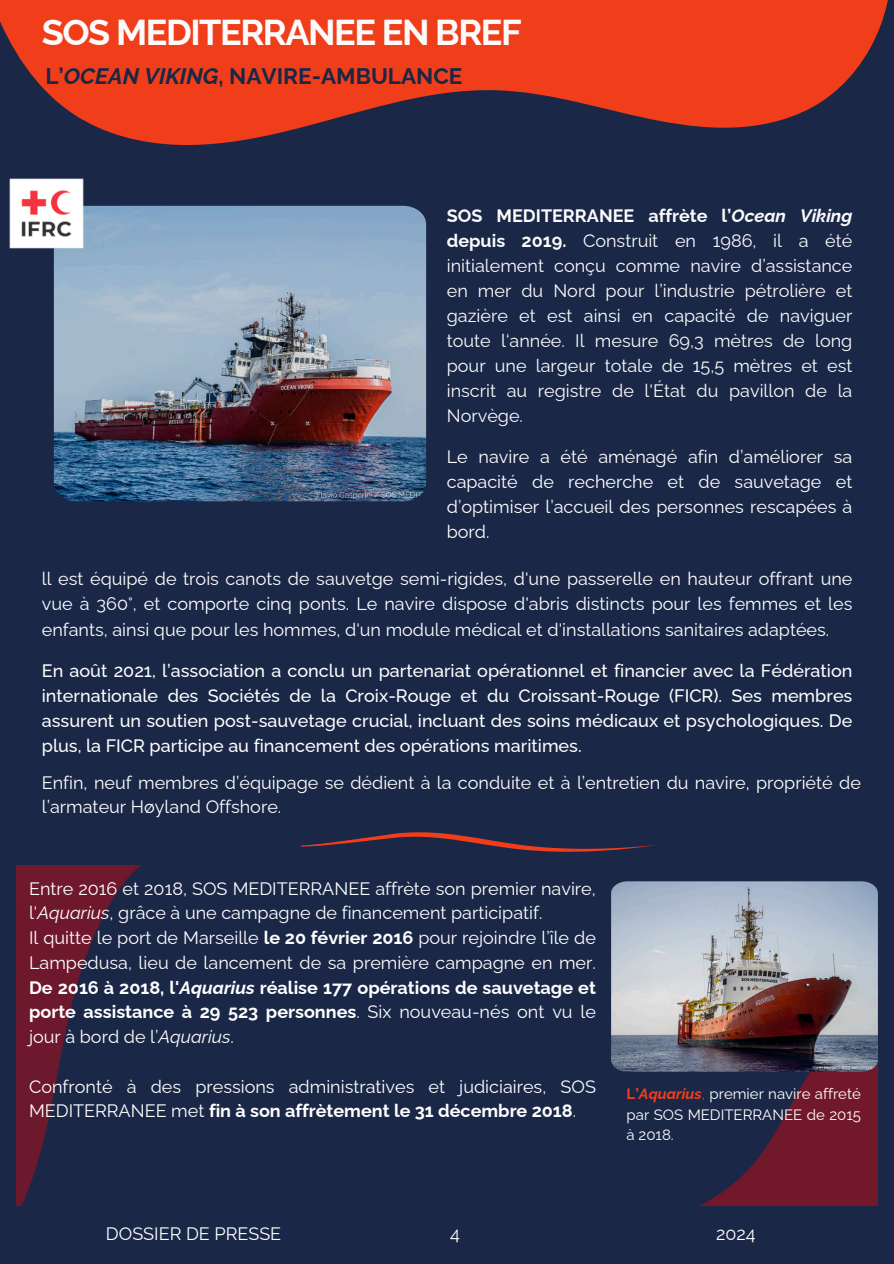
<style>
.page{position:relative;width:894px;height:1264px;background:#fff}
.page>*{position:absolute;margin:0;border:0;box-sizing:border-box;transform-origin:0 0}
.t1{font:700 36px "Raleway";letter-spacing:-.04em;color:#fbfbfb}
.t2{font:700 22.5px "Raleway";color:#1a2747}
.t3{font:18px/24.8px "Raleway";color:#fff}
.t4{font:18px/25px "Raleway";color:#fbfbfb;text-align:justify}
.t5{font:500 18px/25px "Raleway";color:#fff;text-align:justify}
.t6{font:15px/20.2px "Raleway";color:#fff;text-align:justify}
.s1{font-style:italic}
.s2{font-weight:700}
.s3{font-weight:700;font-style:italic}
.s4{font-weight:700;color:#f03e1b}
.s5{font-weight:700;font-style:italic;color:#f03e1b}
.s6{color:#f03e1b}
</style>
<div class="page">
<div style="left:0;top:0;width:893px;height:1263px;background:#1a2747"></div>
<svg style="left:0;top:0;width:888px;height:145px;fill:#f03e1b"></svg>
<img style="left:16px;top:865px;width:861px;height:340px">
<img style="left:611px;top:881px;width:266px;height:190px">
<img style="left:54px;top:206px;width:372px;height:295px">
<img style="left:9px;top:178px;width:97px;height:93px">
<svg style="left:301px;top:832px;width:356px;height:19px"></svg>
<h1 class="t1" style="left:42px;top:4px;width:481px">SOS MEDITERRANEE EN BREF</h1>
<p class="t2" style="left:45px;top:58px;width:418px">L’<span class="s1">OCEAN VIKING</span>, NAVIRE-AMBULANCE</p>
<p class="t4" style="left:446px;top:201px;width:407px"><span class="s2">SOS MEDITERRANEE affrète l’</span><span class="s3">Ocean Viking </span><span class="s2">depuis 2019.</span> Construit en 1986, il a été initialement conçu comme navire d’assistance en mer du Nord pour l’industrie pétrolière et gazière et est ainsi en capacité de naviguer toute l‘année. Il mesure 69,3 mètres de long pour une largeur totale de 15,5 mètres et est inscrit au registre de l'État du pavillon de la Norvège.</p>
<p class="t3" style="left:446px;top:442px;width:407px;text-align:justify">Le navire a été aménagé afin d’améliorer sa capacité de recherche et de sauvetage et d’optimiser l’accueil des personnes rescapées à bord.</p>
<p class="t3" style="left:42px;top:564px;width:811px;text-align:justify">ll est équipé de trois canots de sauvetge semi-rigides, d'une passerelle en hauteur offrant une vue à 360°, et comporte cinq ponts. Le navire dispose d'abris distincts pour les femmes et les enfants, ainsi que pour les hommes, d'un module médical et d'installations sanitaires adaptées.</p>
<p class="t5" style="left:42px;top:655px;width:811px">En août 2021, l’association a conclu un partenariat opérationnel et financier avec la Fédération internationale des Sociétés de la Croix-Rouge et du Croissant-Rouge (FICR). Ses membres assurent un soutien post-sauvetage crucial, incluant des soins médicaux et psychologiques. De plus, la FICR participe au financement des opérations maritimes.</p>
<p class="t3" style="left:42px;top:767px;width:820px">Enfin, neuf membres d’équipage se dédient à la conduite et à l’entretien du navire, propriété de l’armateur Høyland Offshore.</p>
<p class="t3" style="left:29px;top:873px;width:568px">Entre 2016 et 2018, SOS MEDITERRANEE affrète son premier navire, l'<span class="s1">Aquarius</span>, grâce à une campagne de financement participatif.<br>Il quitte le port de Marseille <span class="s2">le 20 février 2016</span> pour rejoindre l’île de Lampedusa, lieu de lancement de sa première campagne en mer.<br><span class="s2">De 2016 à 2018, l'</span><span class="s3">Aquarius</span> <span class="s2">réalise 177 opérations de sauvetage et porte assistance à 29 523 personnes</span>. Six nouveau-nés ont vu le jour à bord de l’<span class="s1">Aquarius</span>.</p>
<p class="t3" style="left:29px;top:1071px;width:568px">Confronté à des pressions administratives et judiciaires, SOS<br>MEDITERRANEE met <span class="s2">fin à son affrètement le 31 décembre 2018</span>.</p>
<p class="t6" style="left:626px;top:1082px;width:236px"><span class="s4">L’</span><span class="s5">Aquarius</span><span class="s6">,</span> premier navire affreté par SOS MEDITERRANEE de 2015 à 2018.</p>
<p class="t3" style="left:106px;top:1219px;width:177px">DOSSIER DE PRESSE</p>
<p class="t3" style="left:715px;top:1219px;width:41px">2024</p>
<p class="t3" style="left:450px;top:1219px;width:11px">4</p>
</div>
